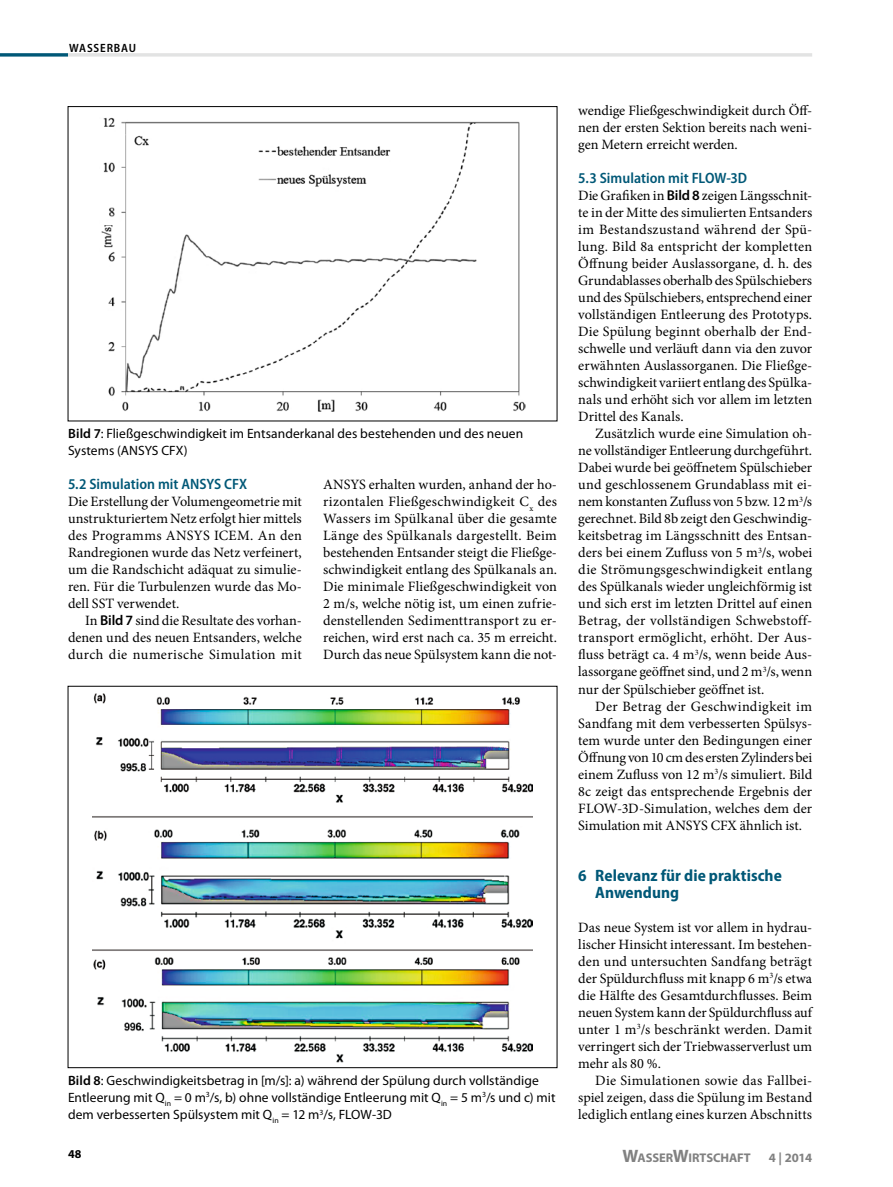
<style>
.page{position:relative;width:893px;height:1187px;background:#fff}
.page>*{position:absolute;margin:0;border:0;box-sizing:border-box;transform-origin:0 0}
.Zwischenüberschrift{font:700 semi-condensed 16.5px/17px "Myriad Pro";color:#005877}
.Zwischenüberschrift-2{font:600 semi-condensed 15px "Myriad Pro";color:#005877}
.Grundtext_Einzug{font:14.25px/17px "Minion Pro";color:#000;text-align:justify}
.Grundtext{font:14.25px/17px "Minion Pro";letter-spacing:-.005em;color:#000;text-align:justify}
.Bildunterschrift{font:13.5px/17px "Myriad Pro";letter-spacing:.005em;color:#000}
.t1{font:700 12.75px "Myriad Pro";color:#818181}
.t2{font:700 12.6px "Myriad Pro";letter-spacing:-.005em;color:#818181}
.t3{font:600 semi-condensed 12px "Myriad Pro";letter-spacing:.065em;color:#000}
.t4{font:700 12px "Myriad Pro";color:#000}
.s1{font-weight:600}
.s2{font-family:"Myriad Pro";font-weight:600}
.s3{font-size:18px}
</style>
<div class="page">
<img style="left:93px;top:693px;width:440px;height:369px">
<img style="left:101px;top:117px;width:424px;height:294px">
<div style="left:68px;top:106px;width:489px;height:315px;border:1px solid #000"></div>
<svg style="left:0;top:53px;width:68px;height:4px"></svg>
<hr style="left:68px;top:53px;width:744px;height:4px;background:#e2e3e3">
<p class="t3" style="left:69px;top:41px;width:68px">WASSERBAU</p>
<p class="Bildunterschrift" style="left:68px;top:425px;width:456px"><span class="s1">Bild 7</span>: Fließgeschwindigkeit im Entsanderkanal des bestehenden und des neuen<br>Systems (ANSYS CFX)</p>
<p class="Zwischenüberschrift-2" style="left:68px;top:476px;width:181px">5.2 Simulation mit ANSYS CFX</p>
<p class="Grundtext" style="left:68px;top:493px;width:235px">Die Erstellung der Volumengeometrie mit unstrukturiertem Netz erfolgt hier mittels des Programms ANSYS ICEM. An den Randregionen wurde das Netz verfeinert, um die Randschicht adäquat zu simulie&shy;ren. Für die Turbulenzen wurde das Mo&shy;dell SST verwendet.</p>
<p class="Grundtext_Einzug" style="left:68px;top:612px;width:235px;text-indent:17px">In <span class="s2">Bild7</span> sind die Resultate des vorhan&shy;denen und des neuen Entsanders, welche durch die numerische Simulation mit</p>
<p class="Grundtext_Einzug" style="left:323px;top:476px;width:235px">ANSYS erhalten wurden, anhand der ho&shy;rizontalen Fließgeschwindigkeit C<sub>x</sub> des Wassers im Spülkanal über die gesamte Länge des Spülkanals dargestellt. Beim bestehenden Entsander steigt die Fließge&shy;schwindigkeit entlang des Spülkanals an.<br>Die minimale Fließgeschwindigkeit von 2 m/s, welche nötig ist, um einen zufrie&shy;denstellenden Sedimenttransport zu er&shy;reichen, wird erst nach ca. 35 m erreicht.<br>Durch das neue Spülsystem kann die not-</p>
<p class="Bildunterschrift" style="left:68px;top:1071px;width:489px"><span class="s1">Bild 8</span>: Geschwindigkeitsbetrag in [m/s]: a) während der Spülung durch vollständige<br>Entleerung mit Q<sub>in</sub> = 0 m<sup>3</sup>/s, b) ohne vollständige Entleerung mit Q<sub>in</sub> = 5 m<sup>3</sup>/s und c) mit dem verbesserten Spülsystem mit Q<sub>in</sub> = 12 m<sup>3</sup>/s, FLOW-3D</p>
<p class="t4" style="left:68px;top:1145px;width:15px">48</p>
<p class="Grundtext_Einzug" style="left:578px;top:102px;width:235px">wendige Fließgeschwindigkeit durch Öff&shy;nen der ersten Sektion bereits nach weni&shy;gen Metern erreicht werden.</p>
<p class="Zwischenüberschrift-2" style="left:578px;top:170px;width:170px">5.3 Simulation mit FLOW-3D</p>
<p class="Grundtext" style="left:578px;top:187px;width:235px">Die Grafiken in <span class="s2">Bild8</span> zeigen Längsschnit&shy;te in der Mitte des simulierten Entsanders im Bestandszustand während der Spü&shy;lung. Bild 8a entspricht der kompletten Öffnung beider Auslassorgane, d. h. des Grundablasses oberhalb des Spülschiebers und des Spülschiebers, entsprechend einer vollständigen Entleerung des Prototyps.<br>Die Spülung beginnt oberhalb der End&shy;schwelle und verläuft dann via den zuvor erwähnten Auslassorganen. Die Fließge&shy;schwindigkeit variiert entlang des Spülka&shy;nals und erhöht sich vor allem im letzten Drittel des Kanals.</p>
<p class="Grundtext_Einzug" style="left:578px;top:425px;width:235px;text-indent:17px">Zusätzlich wurde eine Simulation oh&shy;ne vollständiger Entleerung durchgeführt.<br>Dabei wurde bei geöffnetem Spülschieber und geschlossenem Grundablass mit ei&shy;nem konstanten Zufluss von 5 bzw. 12 m<sup>3</sup>/s gerechnet. Bild 8b zeigt den Geschwindig&shy;keitsbetrag im Längsschnitt des Entsan&shy;ders bei einem Zufluss von 5 m<sup>3</sup>/s, wobei die Strömungsgeschwindigkeit entlang des Spülkanals wieder ungleichförmig ist und sich erst im letzten Drittel auf einen Betrag, der vollständigen Schwebstoff&shy;transport ermöglicht, erhöht. Der Aus&shy;fluss beträgt ca. 4 m<sup>3</sup>/s, wenn beide Aus&shy;lassorgane geöffnet sind, und 2 m<sup>3</sup>/s, wenn nur der Spülschieber geöffnet ist.</p>
<p class="Grundtext_Einzug" style="left:578px;top:697px;width:235px;text-indent:17px">Der Betrag der Geschwindigkeit im Sandfang mit dem verbesserten Spülsys&shy;tem wurde unter den Bedingungen einer Öffnung von 10 cm des ersten Zylinders bei einem Zufluss von 12 m<sup>3</sup>/s simuliert. Bild 8c zeigt das entsprechende Ergebnis der FLOW-3D-Simulation, welches dem der Simulation mit ANSYS CFX ähnlich ist.</p>
<p class="Zwischenüberschrift" style="left:595px;top:866px;width:188px;text-indent:-17px">6 Relevanz für die praktische<br>Anwendung</p>
<p class="Grundtext" style="left:578px;top:918px;width:235px">Das neue System ist vor allem in hydrau&shy;lischer Hinsicht interessant. Im bestehen&shy;den und untersuchten Sandfang beträgt der Spüldurchfluss mit knapp 6 m<sup>3</sup>/s etwa die Hälfte des Gesamtdurchflusses. Beim neuen System kann der Spüldurchfluss auf unter 1 m<sup>3</sup>/s beschränkt werden. Damit verringert sich der Triebwasserverlust um mehr als 80 %.</p>
<p class="Grundtext_Einzug" style="left:578px;top:1071px;width:235px;text-indent:17px">Die Simulationen sowie das Fallbei&shy;spiel zeigen, dass die Spülung im Bestand lediglich entlang eines kurzen Abschnitts</p>
<p class="t2" style="left:622px;top:1149px;width:130px"><span class="s3">W</span>ASSER<span class="s3">W</span>IRTSCHAFT</p>
<p class="t1" style="left:769px;top:1149px;width:45px">4 | 2014</p>
</div>
